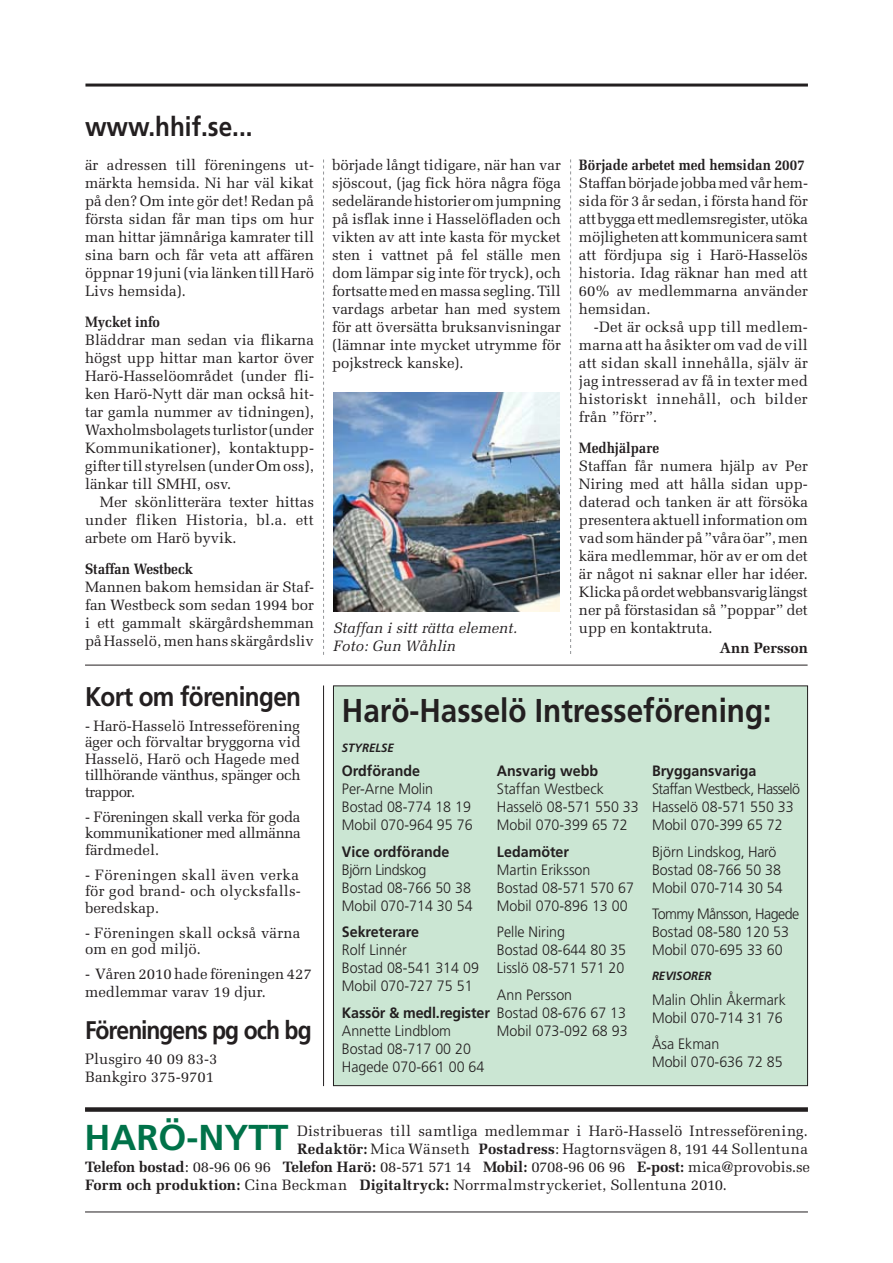
<style>
.page{position:relative;width:893px;height:1263px;background:#fff}
.page>*{position:absolute;margin:0;border:0;box-sizing:border-box;transform-origin:0 0}
.t1{font:700 36px "Frutiger";color:#007249}
.t2{font:700 33px "Frutiger";color:#231f20;scale:.9 1}
.t3{font:700 27px "Frutiger";letter-spacing:-.025em;color:#231f20;scale:.9 1}
.t4{font:700 27px "Frutiger";color:#231f20;scale:.9 1}
.t5{font:700 25.5px "Frutiger";letter-spacing:-.04em;color:#231f20;scale:.9 1}
.t6{font:15px/18px "Melior";color:#231f20;text-align:justify}
.t7{font:300 15px/18px "Frutiger";color:#231f20;scale:.95 1}
.t8{font:700 15px "Frutiger";color:#231f20;scale:.95 1}
.t9{font:15px "Melior";letter-spacing:.02em;color:#231f20}
.t10{font:700 15px "Melior";color:#231f20;scale:.9 1}
.t11{font:italic 15px/18px "Melior";color:#231f20}
.t12{font:700 15px "Melior";color:#231f20}
.t13{font:italic 700 12px "Frutiger";color:#231f20;scale:.95 1}
.s1{font-weight:700}
</style>
<div class="page">
<hr style="left:85px;top:84px;width:723px;height:3px;background:#231f20">
<hr style="left:85px;top:1211px;width:723px;height:1px;background:#231f20">
<div style="left:85px;top:1107px;width:723px;height:5px;background:#231f20"></div>
<div style="left:333px;top:686px;width:474px;height:400px;background:#cbe6d3"></div>
<hr style="left:85px;top:665px;width:723px;height:1px;background:#231f20">
<hr style="left:323px;top:685px;width:1px;height:401px;background:#231f20">
<img style="left:333px;top:392px;width:227px;height:220px">
<svg style="left:323px;top:159px;width:1px;height:496px"></svg>
<svg style="left:570px;top:159px;width:1px;height:495px"></svg>
<h3 class="t4" style="left:85px;top:111px;width:188px">www.hhif.se...</h3>
<p class="t6" style="left:85px;top:156px;width:231px">är adressen till föreningens ut&shy;märkta hemsida. Ni har väl kikat på den? Om inte gör det! Redan på första sidan får man tips om hur man hittar jämnåriga kamrater till sina barn och får veta att affären öppnar 19 juni (via länken till Harö Livs hemsida).</p>
<p class="t10" style="left:85px;top:313px;width:85px">Mycket info</p>
<p class="t6" style="left:85px;top:331px;width:230px">Bläddrar man sedan via flikarna högst upp hittar man kartor över Harö-Hasselöområdet (under fli&shy;ken Harö-Nytt där man också hit&shy;tar gamla nummer av tidningen), Waxholmsbolagets turlistor (under Kommunikationer), kontaktupp&shy;gifter till styrelsen (under Om oss), länkar till SMHI, osv.</p>
<p class="t6" style="left:85px;top:493px;width:230px;text-indent:15px">Mer skönlitterära texter hittas under fliken Historia, bl.a. ett arbete om Harö byvik.</p>
<p class="t10" style="left:85px;top:559px;width:121px">Staffan Westbeck</p>
<p class="t6" style="left:85px;top:577px;width:230px">Mannen bakom hemsidan är Staf&shy;fan Westbeck som sedan 1994 bor i ett gammalt skärgårdshemman på Hasselö, men hans skärgårdsliv</p>
<h3 class="t3" style="left:85px;top:681px;width:242px">Kort om föreningen</h3>
<p class="t6" style="left:85px;top:717px;width:217px;line-height:16.5px">- Harö-Hasselö Intresseförening äger och förvaltar bryggorna vid Hasselö, Harö och Hagede med tillhörande vänthus, spänger och trappor.</p>
<p class="t6" style="left:85px;top:808px;width:217px;line-height:16.5px">- Föreningen skall verka för goda kommunikationer med allmänna färdmedel.</p>
<p class="t6" style="left:85px;top:866px;width:217px;line-height:16.5px;text-align:left">- Föreningen skall även verka för god brand- och olycksfalls&shy;beredskap.</p>
<p class="t6" style="left:85px;top:924px;width:217px;line-height:16.5px">- Föreningen skall också värna om en god miljö.</p>
<p class="t6" style="left:85px;top:965px;width:228px">- Våren 2010 hade föreningen 427 medlemmar varav 19 djur.</p>
<h3 class="t5" style="left:85px;top:1015px;width:253px">Föreningens pg och bg</h3>
<p class="t6" style="left:85px;top:1049px;width:134px">Plusgiro 40 09 83-3<br>Bankgiro 375-9701</p>
<p class="t6" style="left:332px;top:156px;width:230px">började långt tidigare, när han var sjöscout, (jag fick höra några föga sedelärande historier om jumpning på isflak inne i Hasselöfladen och vikten av att inte kasta för mycket sten i vattnet på fel ställe men dom lämpar sig inte för tryck), och fortsatte med en massa segling. Till vardags arbetar han med system för att översätta bruksanvisningar (lämnar inte mycket utrymme för pojkstreck kanske).</p>
<p class="t10" style="left:579px;top:156px;width:252px">Började arbetet med hemsidan 2007</p>
<p class="t6" style="left:579px;top:174px;width:231px">Staffan började jobba med vår hem&shy;sida för 3 år sedan, i första hand för att bygga ett medlemsregister, utöka möjligheten att kommunicera samt att fördjupa sig i Harö-Hasselös historia. Idag räknar han med att 60% av medlemmarna använder hemsidan.</p>
<p class="t6" style="left:579px;top:318px;width:230px;text-indent:15px">-Det är också upp till medlem&shy;marna att ha åsikter om vad de vill att sidan skall innehålla, själv är jag intresserad av få in texter med historiskt innehåll, och bilder från ”förr”.</p>
<p class="t10" style="left:579px;top:439px;width:91px">Medhjälpare</p>
<p class="t6" style="left:579px;top:457px;width:230px">Staffan får numera hjälp av Per Niring med att hålla sidan upp&shy;daterad och tanken är att försöka presentera aktuell information om vad som händer på ”våra öar”, men kära medlemmar, hör av er om det är något ni saknar eller har idéer.<br>Klicka på ordet webbansvarig längst ner på förstasidan så ”poppar” det upp en kontaktruta.</p>
<p class="t12" style="left:720px;top:639px;width:90px">Ann Persson</p>
<p class="t11" style="left:333px;top:619px;width:186px">Staffan i sitt rätta element.<br>Foto: Gun Wåhlin</p>
<h2 class="t2" style="left:342px;top:691px;width:479px">Harö-Hasselö Intresseförening:</h2>
<p class="t13" style="left:342px;top:740px;width:56px">STYRELSE</p>
<p class="t8" style="left:342px;top:762px;width:84px">Ordförande</p>
<p class="t7" style="left:342px;top:780px;width:139px">Per-Arne Molin<br>Bostad 08-774 18 19<br>Mobil 070-964 95 76</p>
<p class="t8" style="left:342px;top:843px;width:115px">Vice ordförande</p>
<p class="t7" style="left:342px;top:861px;width:139px">Björn Lindskog<br>Bostad 08-766 50 38<br>Mobil 070-714 30 54</p>
<p class="t8" style="left:342px;top:923px;width:83px">Sekreterare</p>
<p class="t7" style="left:342px;top:941px;width:146px">Rolf Linnér<br>Bostad 08-541 314 09<br>Mobil 070-727 75 51</p>
<p class="t8" style="left:342px;top:1004px;width:157px">Kassör &amp; medl.register</p>
<p class="t7" style="left:342px;top:1022px;width:152px">Annette Lindblom<br>Bostad 08-717 00 20<br>Hagede 070-661 00 64</p>
<p class="t8" style="left:497px;top:762px;width:108px">Ansvarig webb</p>
<p class="t7" style="left:497px;top:780px;width:151px">Staffan Westbeck<br>Hasselö 08-571 550 33<br>Mobil 070-399 65 72</p>
<p class="t8" style="left:497px;top:843px;width:77px">Ledamöter</p>
<p class="t7" style="left:497px;top:861px;width:146px">Martin Eriksson<br>Bostad 08-571 570 67<br>Mobil 070-896 13 00</p>
<p class="t7" style="left:497px;top:923px;width:137px">Pelle Niring<br>Bostad 08-644 80 35<br>Lisslö 08-571 571 20</p>
<p class="t7" style="left:497px;top:986px;width:139px">Ann Persson<br>Bostad 08-676 67 13<br>Mobil 073-092 68 93</p>
<p class="t8" style="left:652px;top:762px;width:112px">Bryggansvariga</p>
<p class="t7" style="left:652px;top:780px;width:157px">Staffan Westbeck, Hasselö<br>Hasselö 08-571 550 33<br>Mobil 070-399 65 72</p>
<p class="t7" style="left:652px;top:843px;width:139px">Björn Lindskog, Harö<br>Bostad 08-766 50 38<br>Mobil 070-714 30 54</p>
<p class="t7" style="left:652px;top:905px;width:157px">Tommy Månsson, Hagede<br>Bostad 08-580 120 53<br>Mobil 070-695 33 60</p>
<p class="t13" style="left:652px;top:969px;width:64px">REVISORER</p>
<p class="t7" style="left:652px;top:991px;width:142px">Malin Ohlin Åkermark<br>Mobil 070-714 31 76</p>
<p class="t7" style="left:652px;top:1035px;width:139px">Åsa Ekman<br>Mobil 070-636 72 85</p>
<h1 class="t1" style="left:84px;top:1116px;width:206px">HARÖ-NYTT</h1>
<p class="t6" style="left:297px;top:1122px;width:512px">Distribueras till samtliga medlemmar i Harö-Hasselö Intresseförening.</p>
<p class="t6" style="left:297px;top:1140px;width:512px"><span class="s1">Redaktör:</span> Mica Wänseth <span class="s1">Postadress</span>: Hagtornsvägen 8, 191 44 Sollentuna</p>
<p class="t6" style="left:85px;top:1158px;width:727px"><span class="s1">Telefon bostad</span>: 08-96 06 96 <span class="s1">Telefon Harö:</span> 08-571 571 14 <span class="s1">Mobil:</span> 0708-96 06 96 <span class="s1">E-post:</span> mica@provobis.se</p>
<p class="t9" style="left:85px;top:1176px;width:643px"><span class="s1">Form och produktion:</span> Cina Beckman <span class="s1">Digitaltryck:</span> Norrmalmstryckeriet, Sollentuna 2010.</p>
</div>
